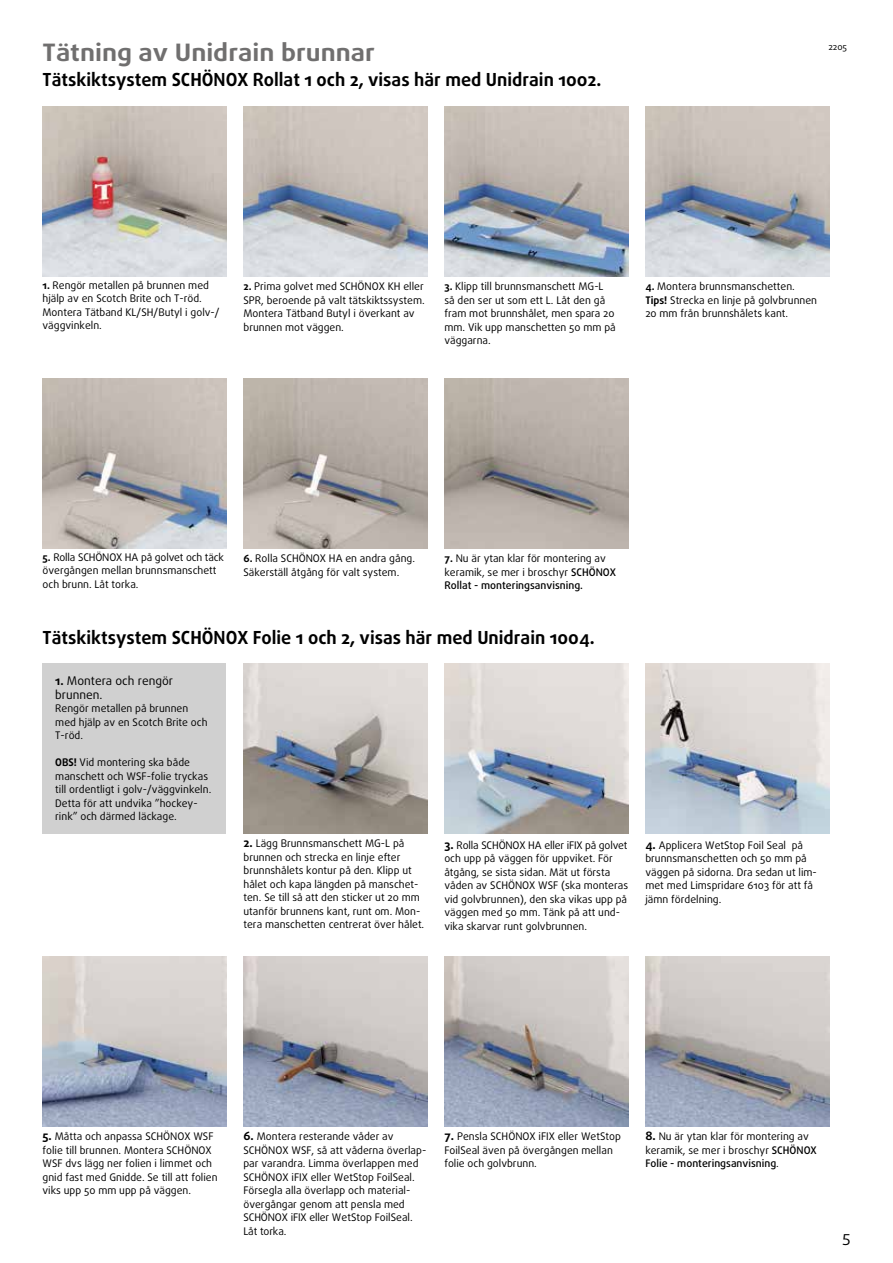
<style>
.page{position:relative;width:893px;height:1263px;background:#fff}
.page>*{position:absolute;margin:0;border:0;box-sizing:border-box;transform-origin:0 0}
.t1{font:700 24px "Daxline Pro";color:#706f6f;scale:1.1 1}
.t2{font:700 18px "Daxline Pro";color:#000}
.t3{font:15px "Daxline Pro";color:#000}
.t4{font:12px/13.5px "Daxline Pro";color:#000}
.t5{font:10.5px/13.5px "Daxline Pro";color:#000}
.t6{font:9px "Daxline Pro";color:#000}
.s1{font-weight:700}
.s2{font-weight:500}
.s3{font-weight:700;font-size:12px}
</style>
<div class="page">
<img style="left:43px;top:378px;width:184px;height:170px">
<img style="left:244px;top:378px;width:183px;height:170px">
<img style="left:444px;top:378px;width:184px;height:170px">
<img style="left:243px;top:663px;width:184px;height:170px">
<img style="left:444px;top:663px;width:184px;height:170px">
<img style="left:645px;top:663px;width:184px;height:170px">
<img style="left:43px;top:957px;width:183px;height:170px">
<img style="left:243px;top:957px;width:184px;height:170px">
<img style="left:444px;top:957px;width:184px;height:170px">
<img style="left:645px;top:957px;width:184px;height:170px">
<img style="left:444px;top:106px;width:184px;height:170px">
<img style="left:645px;top:106px;width:184px;height:170px">
<img style="left:43px;top:106px;width:184px;height:170px">
<img style="left:244px;top:106px;width:183px;height:170px">
<div style="left:43px;top:663px;width:183px;height:170px;background:#d0d0d0"></div>
<h1 class="t1" style="left:43px;top:37px;width:304px">Tätning av Unidrain brunnar</h1>
<h2 class="t2" style="left:43px;top:68px;width:560px">Tätskiktsystem SCHÖNOX Rollat 1 och 2, visas här med Unidrain 1002.</h2>
<p class="t6" style="left:828px;top:40px;width:20px">2205</p>
<p class="t5" style="left:43px;top:278px;width:179px"><span class="s1">1.</span> Rengör metallen på brunnen med hjälp av en Scotch Brite och T-röd.<br>Montera Tätband KL/SH/Butyl i golv-/ väggvinkeln.</p>
<p class="t5" style="left:244px;top:280px;width:183px"><span class="s1">2.</span> Prima golvet med SCHÖNOX KH eller<br>SPR, beroende på valt tätskiktssystem.<br>Montera Tätband Butyl i överkant av brunnen mot väggen.</p>
<p class="t5" style="left:444px;top:280px;width:173px"><span class="s1">3.</span> Klipp till brunnsmanschett MG-L så den ser ut som ett L. Låt den gå fram mot brunnshålet, men spara 20 mm. Vik upp manschetten 50 mm på väggarna.</p>
<p class="t5" style="left:645px;top:280px;width:173px"><span class="s1">4.</span> Montera brunnsmanschetten.<br><span class="s1">Tips!</span> Strecka en linje på golvbrunnen<br>20 mm från brunnshålets kant.</p>
<p class="t5" style="left:43px;top:550px;width:183px"><span class="s1">5.</span> Rolla SCHÖNOX HA på golvet och täck övergången mellan brunnsmanschett och brunn. Låt torka.</p>
<p class="t5" style="left:244px;top:552px;width:173px"><span class="s1">6.</span> Rolla SCHÖNOX HA en andra gång.<br>Säkerställ åtgång för valt system.</p>
<p class="t5" style="left:444px;top:552px;width:173px"><span class="s1">7.</span> Nu är ytan klar för montering av keramik, se mer i broschyr <span class="s2">SCHÖNOX<br>Rollat - monteringsanvisning.</span></p>
<h2 class="t2" style="left:43px;top:626px;width:554px">Tätskiktsystem SCHÖNOX Folie 1 och 2, visas här med Unidrain 1004.</h2>
<p class="t4" style="left:55px;top:674px;width:119px"><span class="s1">1.</span> Montera och rengör brunnen.</p>
<p class="t5" style="left:55px;top:702px;width:154px">Rengör metallen på brunnen med hjälp av en Scotch Brite och<br>T-röd.</p>
<p class="t5" style="left:55px;top:756px;width:158px"><span class="s1">OBS!</span> Vid montering ska både manschett och WSF-folie tryckas till ordentligt i golv-/väggvinkeln.<br>Detta för att undvika ”hockey&shy;rink” och därmed läckage.</p>
<p class="t5" style="left:243px;top:836px;width:182px"><span class="s3">2.</span> Lägg Brunnsmanschett MG-L på brunnen och strecka en linje efter brunnshålets kontur på den. Klipp ut hålet och kapa längden på manschet&shy;ten. Se till så att den sticker ut 20 mm utanför brunnens kant, runt om. Mon&shy;tera manschetten centrerat över hålet.</p>
<p class="t5" style="left:444px;top:838px;width:185px"><span class="s3">3.</span> Rolla SCHÖNOX HA eller iFIX på golvet och upp på väggen för uppviket. För åtgång, se sista sidan. Mät ut första våden av SCHÖNOX WSF (ska monteras vid golvbrunnen), den ska vikas upp på väggen med 50 mm. Tänk på att und&shy;vika skarvar runt golvbrunnen.</p>
<p class="t5" style="left:645px;top:838px;width:173px"><span class="s3">4.</span> Applicera WetStop Foil Seal på brunnsmanschetten och 50 mm på väggen på sidorna. Dra sedan ut lim&shy;met med Limspridare 6103 för att få jämn fördelning.</p>
<p class="t5" style="left:43px;top:1130px;width:177px"><span class="s3">5.</span> Måtta och anpassa SCHÖNOX WSF folie till brunnen. Montera SCHÖNOX WSF dvs lägg ner folien i limmet och gnid fast med Gnidde. Se till att folien viks upp 50 mm upp på väggen.</p>
<p class="t5" style="left:243px;top:1130px;width:184px"><span class="s3">6.</span> Montera resterande våder av<br>SCHÖNOX WSF, så att våderna överlap&shy;par varandra. Limma överlappen med<br>SCHÖNOX iFIX eller WetStop FoilSeal.<br>Försegla alla överlapp och material&shy;övergångar genom att pensla med<br>SCHÖNOX iFIX eller WetStop FoilSeal.<br>Låt torka.</p>
<p class="t5" style="left:444px;top:1130px;width:178px"><span class="s3">7.</span> Pensla SCHÖNOX iFIX eller WetStop<br>FoilSeal även på övergången mellan folie och golvbrunn.</p>
<p class="t5" style="left:645px;top:1130px;width:173px"><span class="s3">8.</span> Nu är ytan klar för montering av keramik, se mer i broschyr <span class="s2">SCHÖNOX<br>Folie - monteringsanvisning</span>.</p>
<h3 class="t3" style="left:842px;top:1229px;width:10px">5</h3>
</div>
